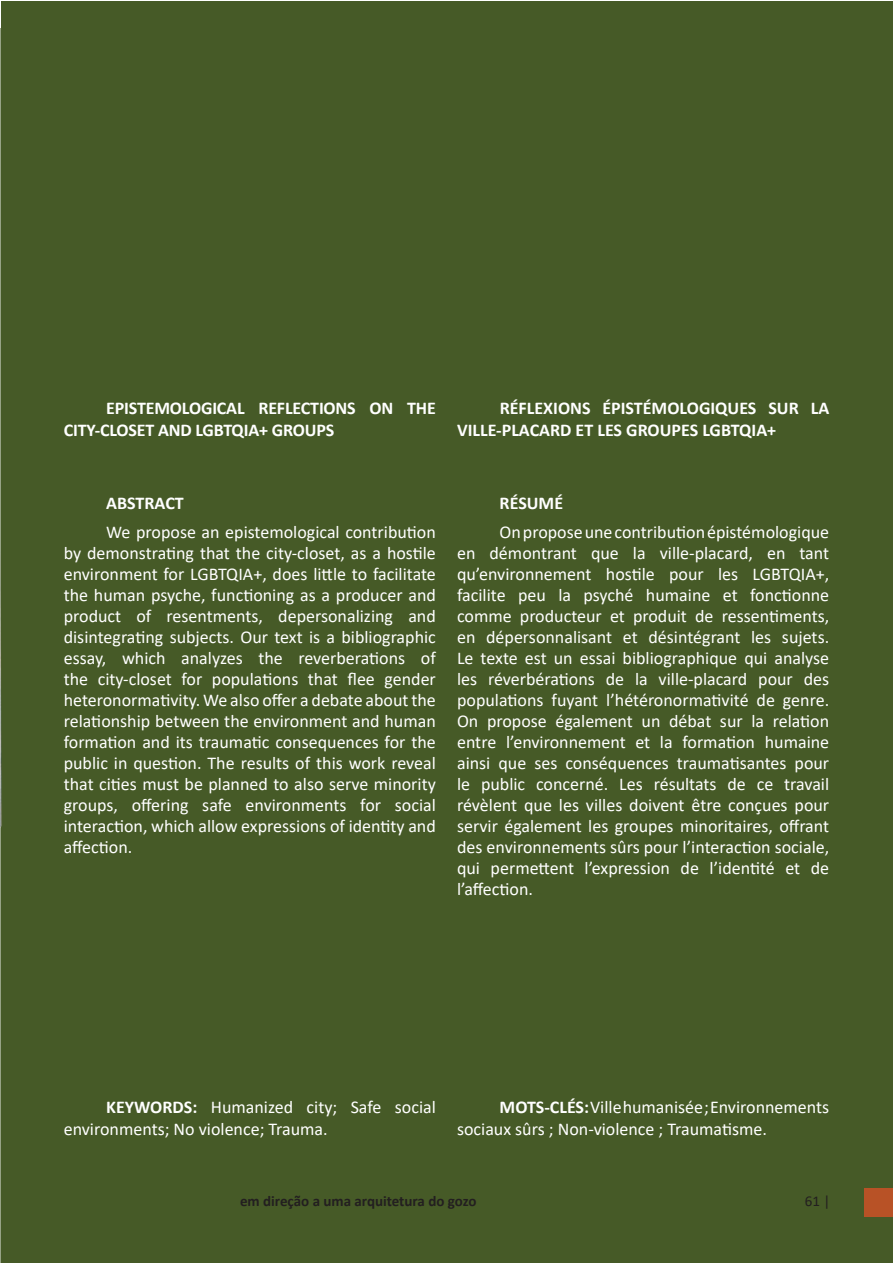
<style>
.page{position:relative;width:893px;height:1263px;background:#fff}
.page>*{position:absolute;margin:0;border:0;box-sizing:border-box;transform-origin:0 0}
.t1{font:18px/21px "Calibri";color:#fff;text-align:justify}
.t2{font:700 18px/22.5px "Calibri";letter-spacing:-.01em;color:#fff}
.t3{font:700 15px "Calibri";color:#231f20}
.t4{font:15px "Calibri";color:#231f20}
.s1{font-weight:700}
</style>
<div class="page">
<div style="left:2px;top:2px;width:891px;height:1261px;background:#465a27"></div>
<div style="left:864px;top:1188px;width:29px;height:29px;background:#b85226"></div>
<p class="t2" style="left:64px;top:396px;width:374px;text-indent:43px">EPISTEMOLOGICAL REFLECTIONS ON THE<br>CITY-CLOSET AND LGBTQIA+ GROUPS</p>
<p class="t2" style="left:457px;top:396px;width:374px;text-indent:43px">RÉFLEXIONS ÉPISTÉMOLOGIQUES SUR LA<br>VILLE-PLACARD ET LES GROUPES LGBTQIA+</p>
<p class="t2" style="left:106px;top:491px;width:79px">ABSTRACT</p>
<p class="t1" style="left:64px;top:521px;width:374px;text-indent:43px">We propose an epistemological contribution by demonstrating that the city-closet, as a hostile environment for LGBTQIA+, does little to facilitate the human psyche, functioning as a producer and product of resentments, depersonalizing and disintegrating subjects. Our text is a bibliographic essay, which analyzes the reverberations of the city-closet for populations that flee gender heteronormativity. We also offer a debate about the relationship between the environment and human formation and its traumatic consequences for the public in question. The results of this work reveal that cities must be planned to also serve minority groups, offering safe environments for social interaction, which allow expressions of identity and affection.</p>
<p class="t2" style="left:500px;top:491px;width:65px">RÉSUMÉ</p>
<p class="t1" style="left:457px;top:521px;width:374px;text-indent:43px">On propose une contribution épistémologique en démontrant que la ville-placard, en tant qu’environnement hostile pour les LGBTQIA+, facilite peu la psyché humaine et fonctionne comme producteur et produit de ressentiments, en dépersonnalisant et désintégrant les sujets.<br>Le texte est un essai bibliographique qui analyse les réverbérations de la ville-placard pour des populations fuyant l’hétéronormativité de genre.<br>On propose également un débat sur la relation entre l’environnement et la formation humaine ainsi que ses conséquences traumatisantes pour le public concerné. Les résultats de ce travail révèlent que les villes doivent être conçues pour servir également les groupes minoritaires, offrant des environnements sûrs pour l’interaction sociale, qui permettent l’expression de l’identité et de l’affection.</p>
<p class="t1" style="left:64px;top:1095px;width:374px;line-height:22.5px;text-indent:43px"><span class="s1">KEYWORDS:</span> Humanized city; Safe social environments; No violence; Trauma.</p>
<p class="t1" style="left:457px;top:1095px;width:374px;line-height:22.5px;text-indent:43px"><span class="s1">MOTS-CLÉS:</span> Ville humanisée ; Environnements sociaux sûrs ; Non-violence ; Traumatisme.</p>
<p class="t3" style="left:240px;top:1190px;width:238px">em direção a uma arquitetura do gozo</p>
<p class="t4" style="left:805px;top:1191px;width:27px">61 |</p>
</div>
